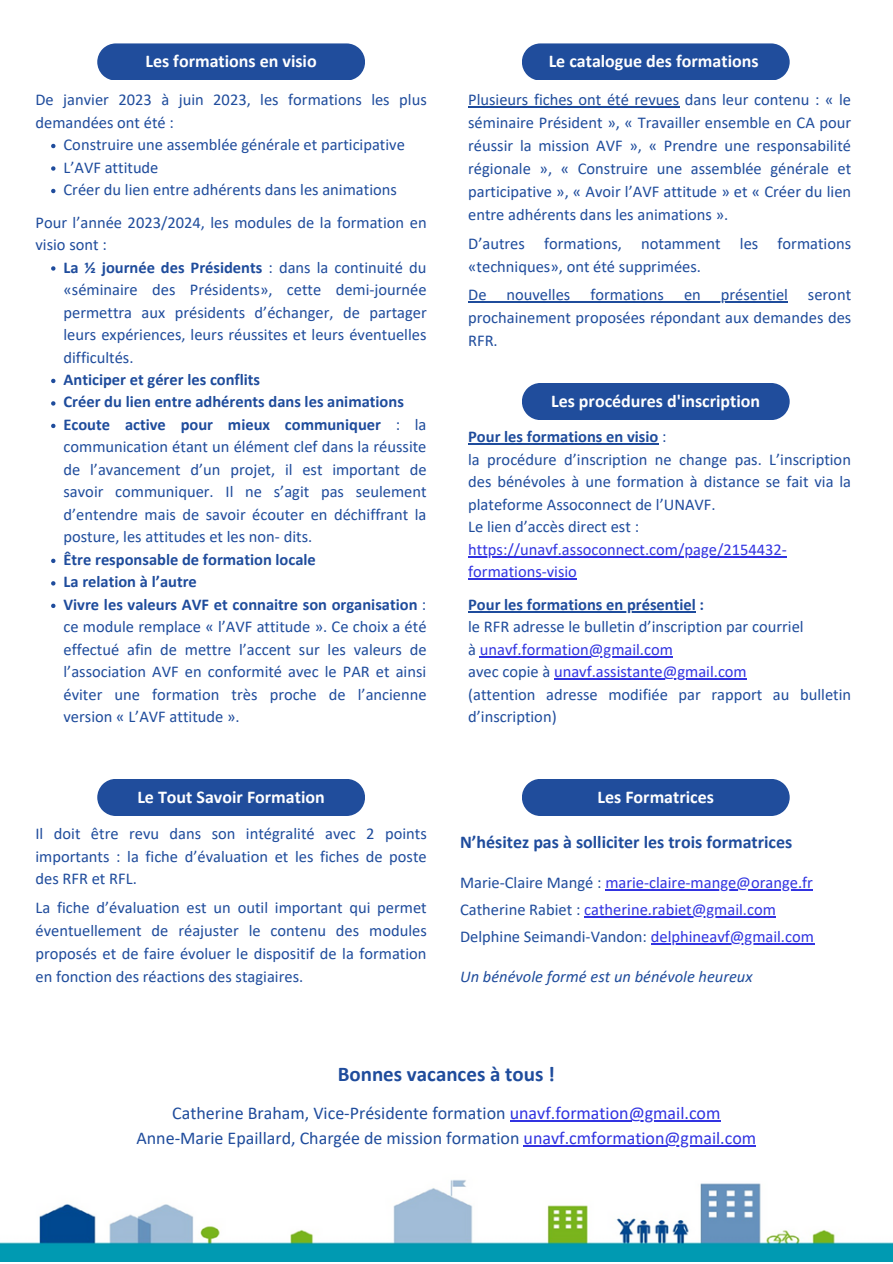
<style>
.page{position:relative;width:893px;height:1264px;background:#fff}
.page>*{position:absolute;margin:0;border:0;box-sizing:border-box;transform-origin:0 0}
.t1{font:700 21px "Calibri";color:#1f4c9c}
.t2{font:18px "Calibri";color:#1f4c9c}
.t3{font:700 18px "Calibri";color:#fff}
.t4{font:700 18px "Calibri";color:#1f4c9c}
.t5{font:16.5px/22.5px "Calibri";color:#1f4c9c;text-align:justify}
.t6{font:16.5px/22.5px "Calibri";color:#3133e1}
.t7{font:700 16.5px "Calibri";color:#1f4c9c}
.t8{font:italic 16.5px "Calibri";color:#1f4c9c}
.s1{font-weight:700}
.s2{font-weight:400}
.s3{color:#1f4c9c}
.s4{color:#3133e1}
</style>
<div class="page">
<img style="left:0;top:1180px;width:892px;height:81px">
<svg style="left:51px;top:144px;width:4px;height:4px"></svg>
<svg style="left:51px;top:166px;width:4px;height:5px"></svg>
<svg style="left:51px;top:189px;width:4px;height:4px"></svg>
<svg style="left:51px;top:266px;width:4px;height:5px"></svg>
<svg style="left:51px;top:379px;width:4px;height:4px"></svg>
<svg style="left:51px;top:401px;width:4px;height:4px"></svg>
<svg style="left:51px;top:424px;width:4px;height:4px"></svg>
<svg style="left:51px;top:558px;width:4px;height:5px"></svg>
<svg style="left:51px;top:581px;width:4px;height:4px"></svg>
<svg style="left:51px;top:603px;width:4px;height:5px"></svg>
<hr style="left:605px;top:889px;width:208px;height:1px;background:#3133e1">
<hr style="left:584px;top:916px;width:192px;height:1px;background:#3133e1">
<hr style="left:651px;top:943px;width:163px;height:1px;background:#3133e1">
<div style="left:97px;top:43px;width:268px;height:37px;background:#204d9c"></div>
<div style="left:97px;top:779px;width:268px;height:36px;background:#204d9c"></div>
<div style="left:522px;top:779px;width:267px;height:36px;background:#204d9c"></div>
<hr style="left:509px;top:1120px;width:211px;height:1px;background:#3133e1">
<hr style="left:523px;top:1145px;width:233px;height:1px;background:#3133e1">
<hr style="left:468px;top:444px;width:190px;height:1px;background:#1f4c9c">
<hr style="left:468px;top:556px;width:318px;height:1px;background:#3133e1">
<hr style="left:468px;top:578px;width:109px;height:2px;background:#3133e1">
<hr style="left:468px;top:611px;width:227px;height:1px;background:#1f4c9c">
<hr style="left:480px;top:656px;width:193px;height:1px;background:#3133e1">
<hr style="left:554px;top:678px;width:192px;height:2px;background:#3133e1">
<div style="left:522px;top:43px;width:267px;height:37px;background:#204d9c"></div>
<hr style="left:468px;top:107px;width:211px;height:1px;background:#1f4c9c">
<hr style="left:468px;top:301px;width:320px;height:2px;background:#1f4c9c">
<div style="left:522px;top:383px;width:267px;height:36px;background:#204d9c"></div>
<p class="t3" style="left:145px;top:54px;width:173px">Les formations en visio</p>
<p class="t5" style="left:35px;top:90px;width:393px">De janvier 2023 à juin 2023, les formations les plus demandées ont été :</p>
<p class="t5" style="left:63px;top:135px;width:343px">Construire une assemblée générale et participative</p>
<p class="t5" style="left:63px;top:157px;width:96px">L’AVF attitude</p>
<p class="t5" style="left:63px;top:180px;width:335px">Créer du lien entre adhérents dans les animations</p>
<p class="t5" style="left:35px;top:212px;width:392px">Pour l’année 2023/2024, les modules de la formation en visio sont :</p>
<p class="t5" style="left:63px;top:257px;width:365px"><span class="s1">La ½ journée des Présidents</span> : dans la continuité du «séminaire des Présidents», cette demi-journée permettra aux présidents d’échanger, de partager leurs expériences, leurs réussites et leurs éventuelles difficultés.</p>
<p class="t7" style="left:63px;top:372px;width:198px">Anticiper et gérer les conflits</p>
<p class="t7" style="left:63px;top:395px;width:342px">Créer du lien entre adhérents dans les animations</p>
<p class="t5" style="left:63px;top:414px;width:364px"><span class="s1">Ecoute active pour mieux communiquer</span> : la communication étant un élément clef dans la réussite de l’avancement d’un projet, il est important de savoir communiquer. Il ne s’agit pas seulement d’entendre mais de savoir écouter en déchiffrant la posture, les attitudes et les non- dits.</p>
<p class="t7" style="left:63px;top:552px;width:254px">Être responsable de formation locale</p>
<p class="t7" style="left:63px;top:575px;width:135px">La relation à l’autre</p>
<p class="t5" style="left:63px;top:594px;width:364px"><span class="s1">Vivre les valeurs AVF et connaitre son organisation</span> : ce module remplace « l’AVF attitude ». Ce choix a été effectué afin de mettre l’accent sur les valeurs de l’association AVF en conformité avec le PAR et ainsi éviter une formation très proche de l’ancienne version « L’AVF attitude ».</p>
<p class="t3" style="left:548px;top:54px;width:211px">Le catalogue des formations</p>
<p class="t5" style="left:468px;top:90px;width:384px">Plusieurs fiches ont été revues dans leur contenu : « le séminaire Président », « Travailler ensemble en CA pour réussir la mission AVF », « Prendre une responsabilité régionale », « Construire une assemblée générale et participative », « Avoir l’AVF attitude » et « Créer du lien entre adhérents dans les animations ».</p>
<p class="t5" style="left:468px;top:233px;width:384px">D’autres formations, notamment les formations «techniques», ont été supprimées.</p>
<p class="t5" style="left:468px;top:285px;width:384px">De nouvelles formations en présentiel seront prochainement proposées répondant aux demandes des RFR.</p>
<p class="t3" style="left:551px;top:393px;width:210px">Les procédures d'inscription</p>
<p class="t7" style="left:468px;top:430px;width:200px">Pour les formations en visio <span class="s2">:</span></p>
<p class="t5" style="left:468px;top:449px;width:384px">la procédure d’inscription ne change pas. L’inscription des bénévoles à une formation à distance se fait via la plateforme Assoconnect de l’UNAVF.</p>
<p class="t5" style="left:468px;top:517px;width:172px">Le lien d’accès direct est :</p>
<p class="t6" style="left:468px;top:539px;width:320px">https://unavf.assoconnect.com/page/2154432- formations-visio</p>
<p class="t7" style="left:468px;top:597px;width:237px">Pour les formations en présentiel :</p>
<p class="t5" style="left:468px;top:617px;width:337px">le RFR adresse le bulletin d’inscription par courriel</p>
<p class="t6" style="left:468px;top:639px;width:206px"><span class="s3">à</span> unavf.formation@gmail.com</p>
<p class="t6" style="left:468px;top:662px;width:280px"><span class="s3">avec copie à</span> unavf.assistante@gmail.com</p>
<p class="t5" style="left:468px;top:684px;width:384px">(attention adresse modifiée par rapport au bulletin d’inscription)</p>
<p class="t3" style="left:137px;top:789px;width:189px">Le Tout Savoir Formation</p>
<p class="t3" style="left:597px;top:789px;width:118px">Les Formatrices</p>
<p class="t5" style="left:35px;top:823px;width:393px">Il doit être revu dans son intégralité avec 2 points importants : la fiche d’évaluation et les fiches de poste des RFR et RFL.</p>
<p class="t5" style="left:35px;top:897px;width:393px">La fiche d’évaluation est un outil important qui permet éventuellement de réajuster le contenu des modules proposés et de faire évoluer le dispositif de la formation en fonction des réactions des stagiaires.</p>
<p class="t4" style="left:460px;top:834px;width:334px">N’hésitez pas à solliciter les trois formatrices</p>
<p class="t6" style="left:460px;top:872px;width:354px"><span class="s3">Marie-Claire Mangé :</span> marie-claire-mange@orange.fr</p>
<p class="t6" style="left:460px;top:899px;width:317px"><span class="s3">Catherine Rabiet :</span> catherine.rabiet@gmail.com</p>
<p class="t5" style="left:460px;top:926px;width:355px">Delphine Seimandi-Vandon: <span class="s4">delphineavf@gmail.com</span></p>
<p class="t8" style="left:460px;top:969px;width:294px">Un bénévole formé est un bénévole heureux</p>
<p class="t1" style="left:338px;top:1064px;width:219px">Bonnes vacances à tous !</p>
<p class="t2" style="left:172px;top:1105px;width:549px">Catherine Braham, Vice-Présidente formation <span class="s4">unavf.formation@gmail.com</span></p>
<p class="t2" style="left:136px;top:1130px;width:621px">Anne-Marie Epaillard, Chargée de mission formation <span class="s4">unavf.cmformation@gmail.com</span></p>
</div>
